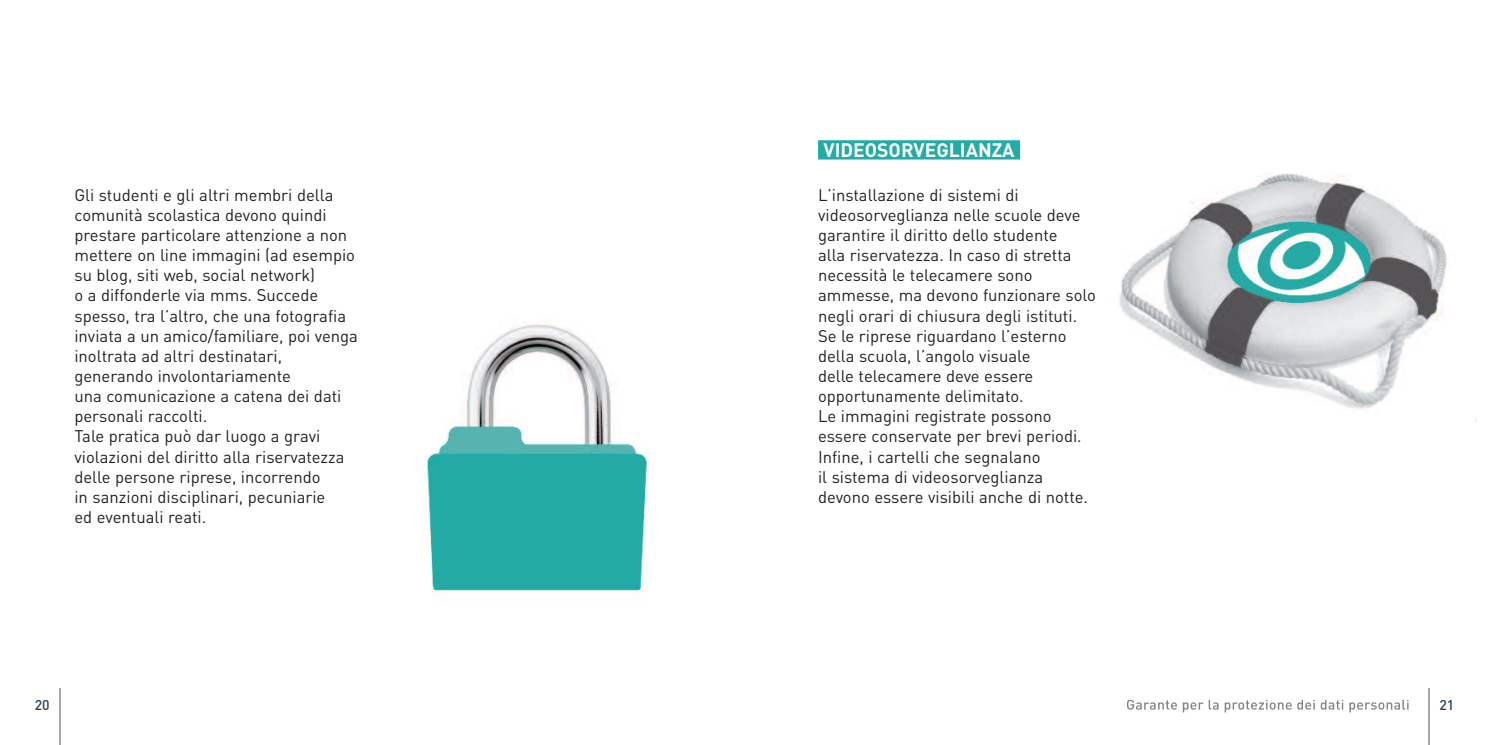
<style>
.page{position:relative;width:1489px;height:745px;background:#fff}
.page>*{position:absolute;margin:0;border:0;box-sizing:border-box;transform-origin:0 0}
.t1{font:700 19.25px "DIN";color:#fff}
.t2{font:16.62px/20.1px "DIN";color:#231f20}
.t3{font:500 14px "DIN";color:#1b4458}
.s1{color:#23aba5}
</style>
<div class="page">
<img style="left:1119px;top:173px;width:357px;height:248px">
<img style="left:425px;top:324px;width:223px;height:269px">
<svg style="left:1127px;top:700px;width:103px;height:12px"></svg>
<hr style="left:1428px;top:687px;width:1px;height:57px;background:#a8a9ad">
<hr style="left:59px;top:687px;width:1px;height:57px;background:#a8a9ad">
<div style="left:818px;top:140px;width:202px;height:19px;background:#23aba5"></div>
<p class="t1" style="left:818px;top:138px;width:203px"><span class="s1">.</span>VIDEOSORVEGLIANZA<span class="s1">.</span></p>
<p class="t2" style="left:74px;top:185px;width:285px">Gli studenti e gli altri membri della comunità scolastica devono quindi prestare particolare attenzione a non mettere on line immagini (ad esempio su blog, siti web, social network)<br>o a diffonderle via mms. Succede spesso, tra l’altro, che una fotografia inviata a un amico/familiare, poi venga inoltrata ad altri destinatari, generando involontariamente<br>una comunicazione a catena dei dati personali raccolti.<br>Tale pratica può dar luogo a gravi violazioni del diritto alla riservatezza delle persone riprese, incorrendo<br>in sanzioni disciplinari, pecuniarie<br>ed eventuali reati.</p>
<p class="t2" style="left:818px;top:185px;width:279px">L’installazione di sistemi di videosorveglianza nelle scuole deve garantire il diritto dello studente<br>alla riservatezza. In caso di stretta necessità le telecamere sono ammesse, ma devono funzionare solo negli orari di chiusura degli istituti.<br>Se le riprese riguardano l’esterno della scuola, l’angolo visuale<br>delle telecamere deve essere opportunamente delimitato.<br>Le immagini registrate possono essere conservate per brevi periodi.<br>Infine, i cartelli che segnalano<br>il sistema di videosorveglianza devono essere visibili anche di notte.</p>
<p class="t3" style="left:35px;top:696px;width:16px">20</p>
<p class="t3" style="left:1439px;top:696px;width:16px">21</p>
</div>
